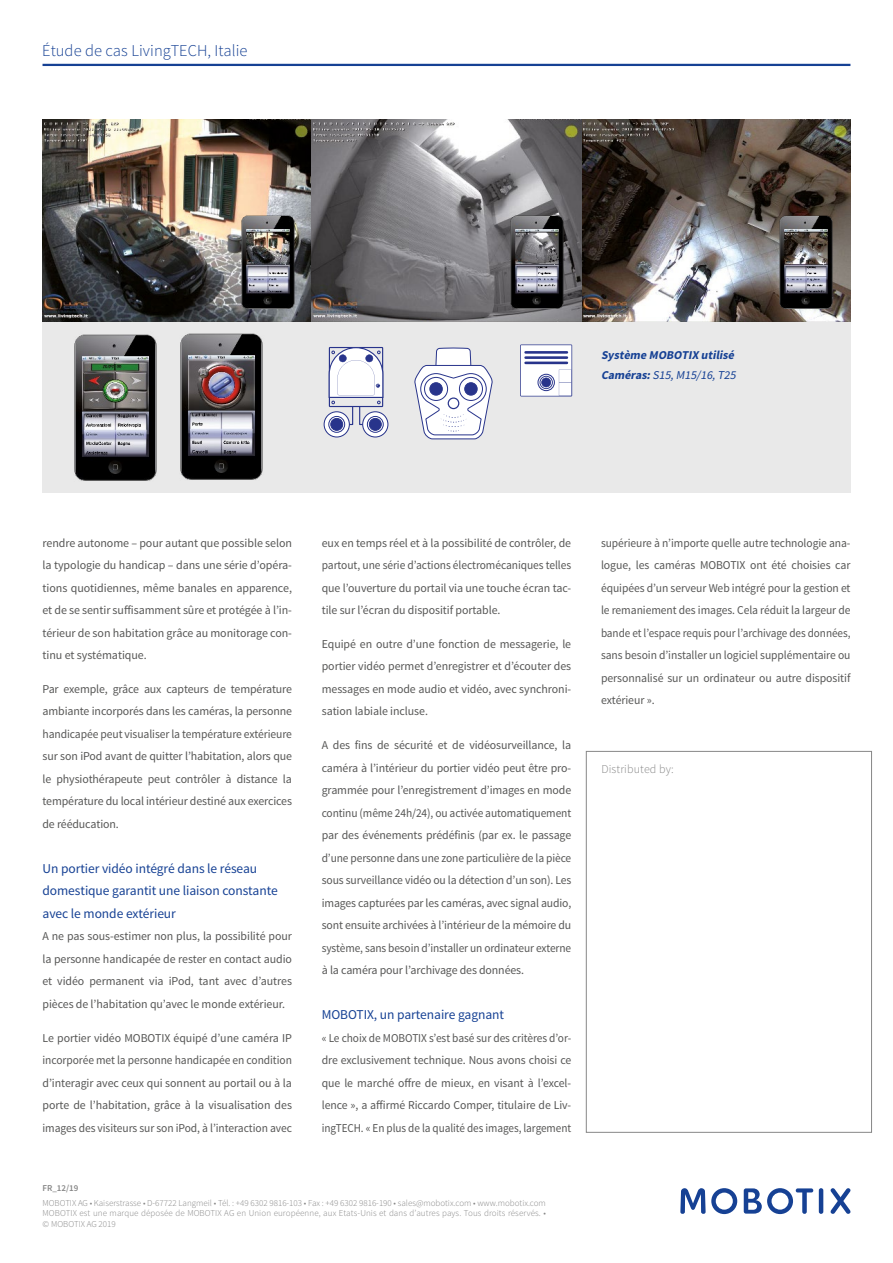
<style>
.page{position:relative;width:893px;height:1263px;background:#fff}
.page>*{position:absolute;margin:0;border:0;box-sizing:border-box;transform-origin:0 0}
.PageHeadline{font:300 16.5px "Source Sans Pro";letter-spacing:.005em;color:#164194}
.TextParagraphSubTitl{font:13.5px/22.5px "Source Sans Pro";letter-spacing:-.005em;color:#164194}
.TextParagraph{font:12px/22.5px "Source Sans Pro";letter-spacing:-.005em;color:#575756;text-align:justify}
.TextParagraph-2{font:12px/22.5px "Source Sans Pro";letter-spacing:-.005em;color:#575756;text-align:justify;scale:.96 1}
.TextParagraph-3{font:12px/22.5px "Source Sans Pro";letter-spacing:-.005em;color:#575756;text-align:justify;scale:.95 1}
.TextFacts{font:italic 12px "Source Sans Pro";color:#164194}
.TextFactsTitle{font:italic 700 12px "Source Sans Pro";color:#164194}
.BackPartnerHinweis{font:300 12px "Source Sans Pro";letter-spacing:.01em;color:#878787}
.Disclaimer{font:300 9px/10.5px "Source Sans Pro";color:#878787}
.DisclaimerTitle{font:600 9px "Source Sans Pro";color:#878787}
.s1{font-weight:700}
</style>
<div class="page">
<hr style="left:43px;top:64px;width:807px;height:2px;background:#164194">
<hr style="left:819px;top:1188px;width:4px;height:26px;background:#164194;border-radius:2px">
<svg style="left:831px;top:1188px;width:19px;height:26px"></svg>
<svg style="left:680px;top:1188px;width:57px;height:26px"></svg>
<svg style="left:744px;top:1188px;width:69px;height:26px"></svg>
<div style="left:42px;top:322px;width:808px;height:171px;background:#e9e9e9"></div>
<img style="left:42px;top:119px;width:270px;height:203px">
<img style="left:581px;top:119px;width:269px;height:203px">
<svg style="left:312px;top:119px;width:269px;height:203px;background:#7d7b7e"></svg>
<img style="left:180px;top:333px;width:83px;height:147px">
<img style="left:74px;top:334px;width:83px;height:147px">
<img style="left:773px;top:213px;width:67px;height:98px">
<img style="left:235px;top:214px;width:66px;height:97px">
<img style="left:503px;top:213px;width:67px;height:98px">
<svg style="left:414px;top:347px;width:79px;height:92px"></svg>
<svg style="left:324px;top:347px;width:64px;height:90px"></svg>
<svg style="left:520px;top:344px;width:52px;height:52px;background:#e0e2ee"></svg>
<hr style="left:526px;top:351px;width:41px;height:3px;background:#28348b">
<hr style="left:526px;top:356px;width:41px;height:3px;background:#28348b">
<hr style="left:526px;top:362px;width:41px;height:2px;background:#28348b">
<div style="left:586px;top:751px;width:286px;height:381px;border:1px solid #878787"></div>
<p class="PageHeadline" style="left:42px;top:40px;width:207px">Étude de cas LivingTECH, Italie</p>
<p class="TextFactsTitle" style="left:601px;top:347px;width:137px">Système MOBOTIX utilisé</p>
<p class="TextFacts" style="left:601px;top:368px;width:139px"><span class="s1">Caméras:</span>S15,M15/16,T25</p>
<p class="TextParagraph" style="left:43px;top:532px;width:251px">rendre autonome – pour autant que possible selon la typologie du handicap – dans une série d’opéra&shy;tions quotidiennes, même banales en apparence, et de se sentir suffisamment sûre et protégée à l’in&shy;térieur de son habitation grâce au monitorage con&shy;tinu et systématique.</p>
<p class="TextParagraph" style="left:43px;top:678px;width:251px">Par exemple, grâce aux capteurs de température ambiante incorporés dans les caméras, la personne handicapée peut visualiser la température extérieure sur son iPod avant de quitter l’habitation, alors que le physiothérapeute peut contrôler à distance la température du local intérieur destiné aux exercices de rééducation.</p>
<p class="TextParagraphSubTitl" style="left:43px;top:857px;width:237px">Un portier vidéo intégré dans le réseau domestique garantit une liaison constante avec le monde extérieur</p>
<p class="TextParagraph" style="left:43px;top:925px;width:251px">A ne pas sous-estimer non plus, la possibilité pour la personne handicapée de rester en contact audio et vidéo permanent via iPod, tant avec d’autres pièces de l’habitation qu’avec le monde extérieur.</p>
<p class="TextParagraph" style="left:43px;top:1027px;width:251px">Le portier vidéo MOBOTIX équipé d’une caméra IP incorporée met la personne handicapée en condition d’interagir avec ceux qui sonnent au portail ou à la porte de l’habitation, grâce à la visualisation des images des visiteurs sur son iPod, à l’interaction avec</p>
<p class="TextParagraph" style="left:322px;top:532px;width:251px">eux en temps réel et à la possibilité de contrôler, de partout, une série d’actions électromécaniques telles que l’ouverture du portail via une touche écran tac&shy;tile sur l’écran du dispositif portable.</p>
<p class="TextParagraph" style="left:322px;top:633px;width:251px">Equipé en outre d’une fonction de messagerie, le portier vidéo permet d’enregistrer et d’écouter des messages en mode audio et vidéo, avec synchroni&shy;sation labiale incluse.</p>
<p class="TextParagraph" style="left:322px;top:734px;width:251px">A des fins de sécurité et de vidéosurveillance, la caméra à l’intérieur du portier vidéo peut être pro&shy;grammée pour l’enregistrement d’images en mode continu (même 24h/24), ou activée automatiquement par des événements prédéfinis (par ex. le passage d’une personne dans une zone particulière de la pièce sous surveillance vidéo ou la détection d’un son). Les images capturées par les caméras, avec signal audio, sont ensuite archivées à l’intérieur de la mémoire du système, sans besoin d’installer un ordinateur externe à la caméra pour l’archivage des données.</p>
<p class="TextParagraphSubTitl" style="left:322px;top:1004px;width:184px">MOBOTIX, un partenaire gagnant</p>
<p class="TextParagraph-3" style="left:322px;top:1027px;width:264px">« Le choix de MOBOTIX s’est basé sur des critères d’or&shy;dre exclusivement technique. Nous avons choisi ce que le marché offre de mieux, en visant à l’excel&shy;lence », a affirmé Riccardo Comper, titulaire de Liv&shy;ingTECH. « En plus de la qualité des images, largement</p>
<p class="DisclaimerTitle" style="left:43px;top:1182px;width:37px">FR_12/19</p>
<p class="Disclaimer" style="left:43px;top:1198px;width:505px">MOBOTIX AG • Kaiserstrasse • D-67722 Langmeil • Tél. : +49 6302 9816-103 • Fax : +49 6302 9816-190 • sales@mobotix.com • www.mobotix.com</p>
<p class="Disclaimer" style="left:43px;top:1208px;width:505px">MOBOTIX est une marque déposée de MOBOTIX AG en Union européenne, aux Etats-Unis et dans d’autres pays. Tous droits réservés. • © MOBOTIX AG 2019</p>
<p class="TextParagraph-2" style="left:601px;top:532px;width:261px">supérieure à n’importe quelle autre technologie ana&shy;logue, les caméras MOBOTIX ont été choisies car équipées d’un serveur Web intégré pour la gestion et le remaniement des images. Cela réduit la largeur de bande et l’espace requis pour l’archivage des données, sans besoin d’installer un logiciel supplémentaire ou personnalisé sur un ordinateur ou autre dispositif extérieur ».</p>
<p class="BackPartnerHinweis" style="left:601px;top:762px;width:74px">Distributed by:</p>
</div>
